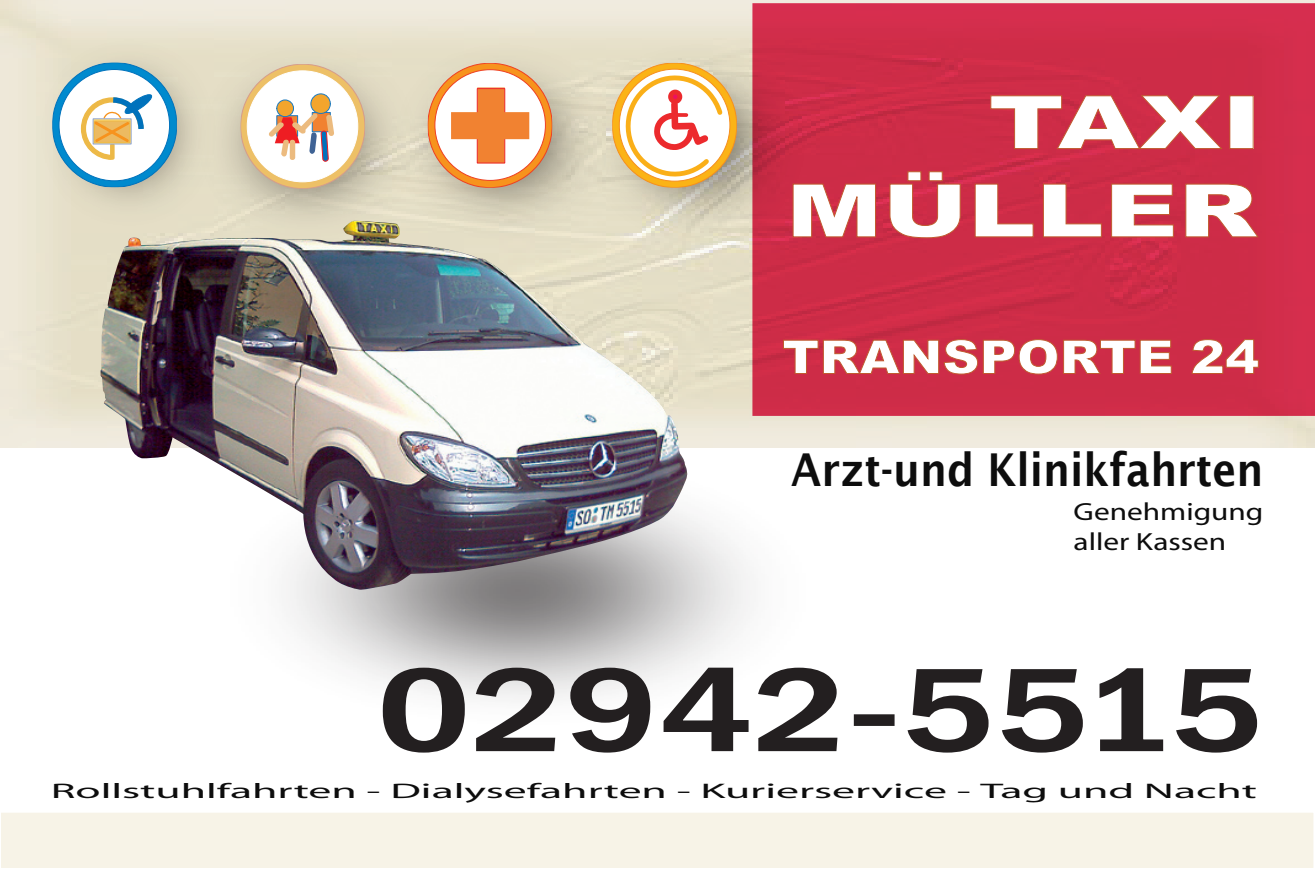
<style>
.page{position:relative;width:1315px;height:869px;background:#fff}
.page>*{position:absolute;margin:0;border:0;box-sizing:border-box;transform-origin:0 0}
.t1{font:500 condensed 120.21px "Franklin Gothic";color:#231f20;scale:1.54 1}
.t2{font:900 73.65px "Arial";color:#fff;scale:1.39 1}
.t3{font:900 73.65px "Arial";color:#fff;scale:1.43 1}
.t4{font:900 46.5px "Arial";color:#fff;scale:1.11 1}
.t5{font:600 45.33px "Lucida Sans";color:#0d0d0d;scale:.9 1}
.t6{font:24.87px/29.8px "Lucida Sans";color:#0d0d0d;scale:1.26 1}
.t7{font:21.09px "Lucida Sans";color:#0d0d0d;scale:2.17 1}
</style>
<div class="page">
<img style="left:286px;top:447px;width:604px;height:253px">
<div style="left:1px;top:811px;width:1313px;height:57px;background:#f7f3e7"></div>
<div style="left:0;top:811px;width:1314px;height:57px;border:1px solid #fff"></div>
<img style="left:0;top:0;width:1314px;height:447px">
<img style="left:634px;top:26px;width:193px;height:235px">
<img style="left:375px;top:25px;width:259px;height:196px">
<img style="left:232px;top:26px;width:206px;height:195px">
<img style="left:25px;top:23px;width:207px;height:221px">
<div style="left:52px;top:63px;width:125px;height:124px;background:#008ace;border-radius:50%"></div>
<div style="left:59px;top:69px;width:111px;height:112px;background:#fff;border-radius:50%"></div>
<div style="left:82px;top:98px;width:61px;height:61px;background:#edb947;border-radius:50%"></div>
<svg style="left:85px;top:102px;width:54px;height:53px"></svg>
<svg style="left:93px;top:94px;width:60px;height:72px"></svg>
<svg style="left:241px;top:64px;width:124px;height:124px;background:#ecc071"></svg>
<div style="left:247px;top:71px;width:111px;height:111px;background:#fff;border-radius:50%"></div>
<svg style="left:269px;top:94px;width:65px;height:67px"></svg>
<svg style="left:612px;top:63px;width:125px;height:124px"></svg>
<svg style="left:616px;top:66px;width:110px;height:113px"></svg>
<div style="left:671px;top:92px;width:9px;height:9px;background:#ed1160;border-radius:50%"></div>
<div style="left:668px;top:90px;width:14px;height:14px;border:5px solid #ec2a2d;border-radius:50%"></div>
<svg style="left:428px;top:63px;width:124px;height:124px;background:#f5861f"></svg>
<div style="left:435px;top:70px;width:110px;height:110px;background:#fff;border-radius:50%"></div>
<svg style="left:451px;top:87px;width:78px;height:76px"></svg>
<img style="left:100px;top:221px;width:589px;height:368px">
<h2 class="t3" style="left:988px;top:69px;width:193px">TAXI</h2>
<h2 class="t2" style="left:786px;top:157px;width:341px">MÜLLER</h2>
<h3 class="t4" style="left:782px;top:323px;width:431px">TRANSPORTE 24</h3>
<h3 class="t5" style="left:791px;top:443px;width:526px">Arzt-und Klinikfahrten</h3>
<p class="t6" style="left:1074px;top:497px;width:152px">Genehmigung aller Kassen</p>
<h1 class="t1" style="left:377px;top:631px;width:578px">02942-5515</h1>
<p class="t7" style="left:51px;top:780px;width:557px">Rollstuhlfahrten - Dialysefahrten - Kurierservice - Tag und Nacht</p>
</div>
